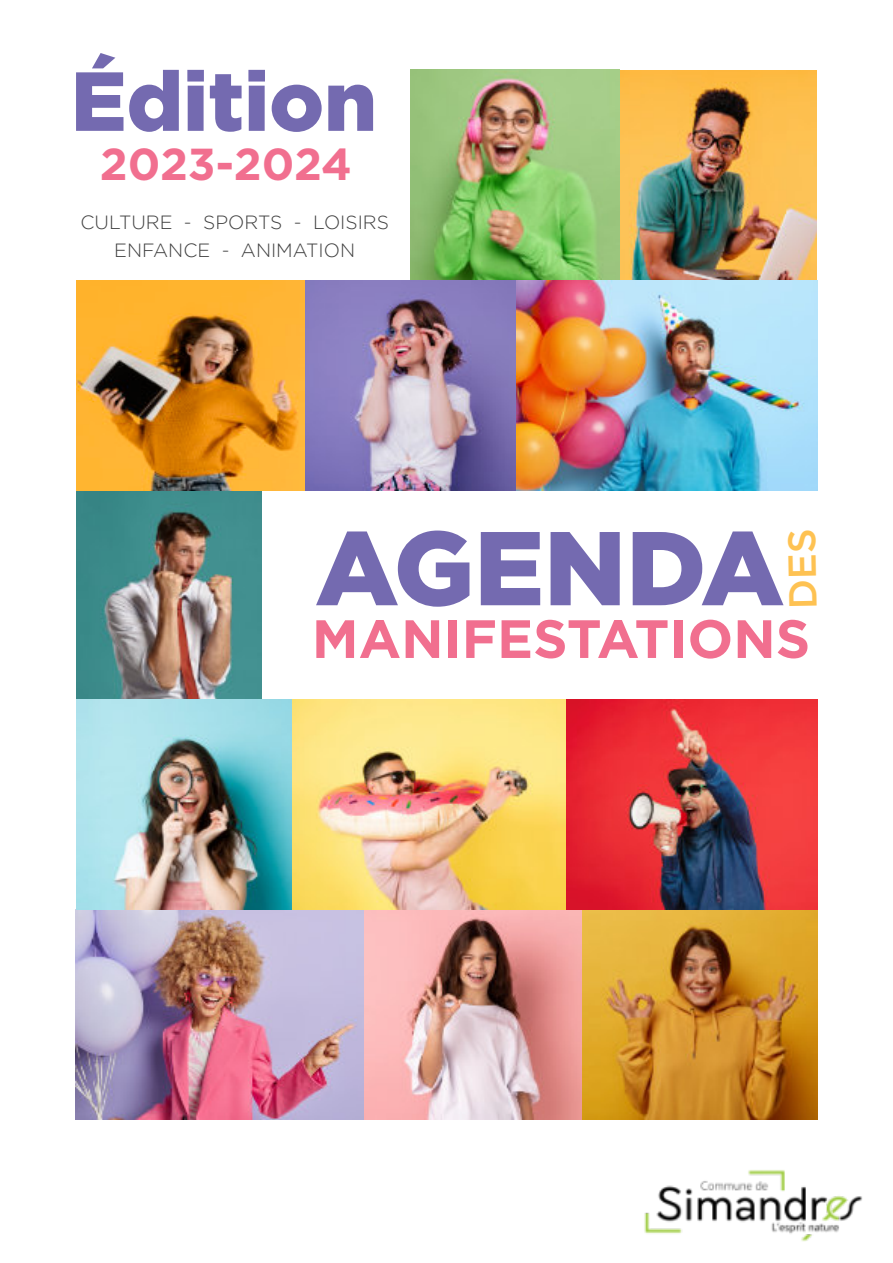
<style>
.page{position:relative;width:893px;height:1263px;background:#fff}
.page>*{position:absolute;margin:0;border:0;box-sizing:border-box;transform-origin:0 0}
.t1{font:900 104.55px "Gotham";color:#746ab0}
.t2{font:900 83.55px "Gotham";color:#746ab0}
.t3{font:700 53.85px "Gotham";color:#f16f8f}
.t4{font:700 44.7px "Gotham";letter-spacing:-.005em;color:#f16f8f}
.t5{font:300 19.05px/27.6px "Gotham";color:#404040;text-align:center}
</style>
<div class="page">
<img style="left:619px;top:70px;width:198px;height:210px">
<img style="left:411px;top:70px;width:208px;height:210px">
<img style="left:76px;top:491px;width:186px;height:210px">
<img style="left:76px;top:909px;width:292px;height:211px">
<img style="left:364px;top:910px;width:218px;height:209px">
<img style="left:582px;top:910px;width:235px;height:209px">
<img style="left:365px;top:699px;width:453px;height:211px">
<img style="left:77px;top:699px;width:288px;height:211px">
<img style="left:76px;top:280px;width:440px;height:211px">
<img style="left:516px;top:280px;width:301px;height:211px">
<img style="left:644px;top:1170px;width:219px;height:71px">
<h2 class="t2" style="left:71px;top:70px;width:308px">Édition</h2>
<h3 class="t4" style="left:100px;top:147px;width:254px">2023-2024</h3>
<p class="t5" style="left:80px;top:210px;width:310px">CULTURE - SPORTS - LOISIRS<br>ENFANCE - ANIMATION</p>
<h1 class="t1" style="left:315px;top:529px;width:470px">AGENDA</h1>
<h3 class="t3" style="left:312px;top:619px;width:500px">MANIFESTATIONS</h3>
</div>
